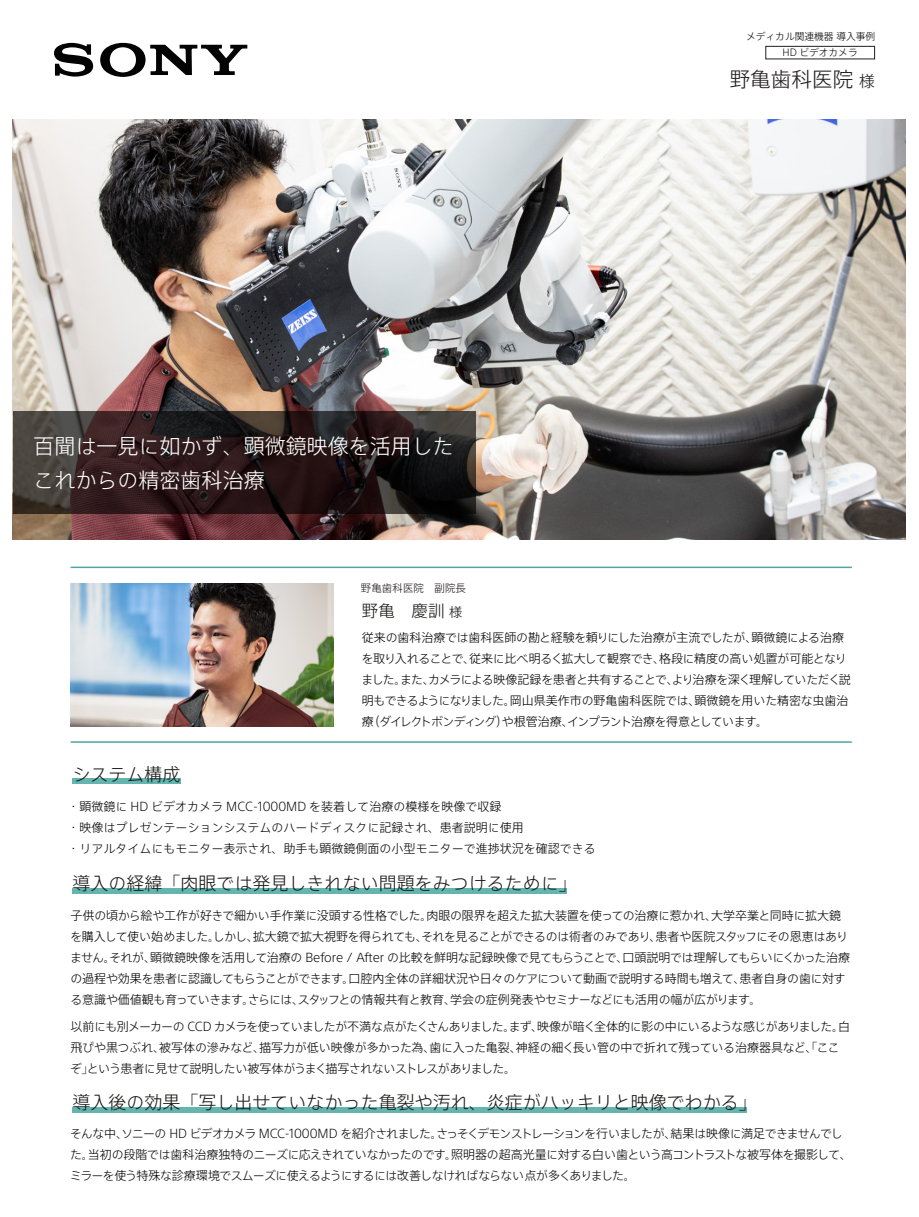
<style>
.page{position:relative;width:919px;height:1217px;background:#fff}
.page>*{position:absolute;margin:0;border:0;box-sizing:border-box;transform-origin:0 0}
.t1{font:300 21px/34.5px "SST Jp Pro";color:#fff}
.t2{font:300 20.55px "SST Jp Pro";color:#231f20}
.t3{font:300 18px "SST Jp Pro";color:#1b1b1a}
.t4{font:300 16.5px "SST Jp Pro";color:#1b1b1a}
.t5{font:300 12px/21px "SST Jp Pro";letter-spacing:-.03em;color:#030303}
.t6{font:300 12px/21px "SST Jp Pro";letter-spacing:-.05em;color:#030303}
.t7{font:300 12px/21px "SST Jp Pro";color:#030303}
.t8{font:300 10.5px "SST Jp Pro";color:#231f20}
.t9{font:300 9.75px "SST Jp Pro";color:#030303}
.s1{font-size:15.75px}
.s2{font-size:13.2px}
</style>
<div class="page">
<svg style="left:54px;top:43px;width:39px;height:34px"></svg>
<svg style="left:100px;top:43px;width:147px;height:34px"></svg>
<div style="left:765px;top:46px;width:109px;height:13px;border:1px solid #231f20"></div>
<div style="left:72px;top:888px;width:495px;height:5px;background:#64b4af"></div>
<div style="left:72px;top:1107px;width:674px;height:5px;background:#64b4af"></div>
<div style="left:72px;top:778px;width:109px;height:5px;background:#64b4af"></div>
<hr style="left:71px;top:566px;width:780px;height:2px;background:#51a5a0">
<hr style="left:71px;top:741px;width:780px;height:1px;background:#51a5a0">
<img style="left:71px;top:583px;width:262px;height:143px">
<img style="left:13px;top:119px;width:892px;height:420px">
<svg style="left:13px;top:411px;width:463px;height:102px;background:#2b1f1f"></svg>
<h1 class="t1" style="left:34px;top:427px;width:422px">百聞は一見に如かず、顕微鏡映像を活用したこれからの精密歯科治療</h1>
<p class="t9" style="left:746px;top:29px;width:131px">メディカル関連機器 導入事例</p>
<h2 class="t2" style="left:729px;top:64px;width:147px">野亀歯科医院 <span class="s1">様</span></h2>
<p class="t9" style="left:782px;top:45px;width:77px">HD ビデオカメラ</p>
<p class="t8" style="left:361px;top:580px;width:106px">野亀歯科医院　副院長</p>
<p class="t5" style="left:361px;top:626px;width:491px">従来の歯科治療では歯科医師の勘と経験を頼りにした治療が主流でしたが、顕微鏡による治療を取り入れることで、従来に比べ明るく拡大して観察でき、格段に精度の高い処置が可能となりました。また、カメラによる映像記録を患者と共有することで、より治療を深く理解していただく説明もできるようになりました。岡山県美作市の野亀歯科医院では、顕微鏡を用いた精密な虫歯治療（ダイレクトボンディング）や根管治療、インプラント治療を得意としています。</p>
<h3 class="t4" style="left:362px;top:598px;width:102px">野亀　慶訓 <span class="s2">様</span></h3>
<h3 class="t3" style="left:72px;top:760px;width:109px">システム構成</h3>
<p class="t7" style="left:67px;top:794px;width:529px">・顕微鏡に HD ビデオカメラ MCC-1000MD を装着して治療の模様を映像で収録<br>・映像はプレゼンテーションシステムのハードディスクに記録され、患者説明に使用<br>・リアルタイムにもモニター表示され、助手も顕微鏡側面の小型モニターで進捗状況を確認できる</p>
<h3 class="t3" style="left:72px;top:870px;width:505px">導入の経緯「肉眼では発見しきれない問題をみつけるために」</h3>
<p class="t5" style="left:70px;top:904px;width:781px">子供の頃から絵や工作が好きで細かい手作業に没頭する性格でした。肉眼の限界を超えた拡大装置を使っての治療に惹かれ、大学卒業と同時に拡大鏡を購入して使い始めました。しかし、拡大鏡で拡大視野を得られても、それを見ることができるのは術者のみであり、患者や医院スタッフにその恩恵はありません。それが、顕微鏡映像を活用して治療の Before / After の比較を鮮明な記録映像で見てもらうことで、口頭説明では理解してもらいにくかった治療の過程や効果を患者に認識してもらうことができます。口腔内全体の詳細状況や日々のケアについて動画で説明する時間も増えて、患者自身の歯に対する意識や価値観も育っていきます。さらには、スタッフとの情報共有と教育、学会の症例発表やセミナーなどにも活用の幅が広がります。</p>
<p class="t5" style="left:70px;top:1014px;width:781px">以前にも別メーカーの CCD カメラを使っていましたが不満な点がたくさんありました。まず、映像が暗く全体的に影の中にいるような感じがありました。白飛びや黒つぶれ、被写体の滲みなど、描写力が低い映像が多かった為、歯に入った亀裂、神経の細く長い管の中で折れて残っている治療器具など、「ここぞ」という患者に見せて説明したい被写体がうまく描写されないストレスがありました。</p>
<h3 class="t3" style="left:72px;top:1089px;width:685px">導入後の効果「写し出せていなかった亀裂や汚れ、炎症がハッキリと映像でわかる」</h3>
<p class="t6" style="left:70px;top:1122px;width:783px">そんな中、ソニーの HD ビデオカメラ MCC-1000MD を紹介されました。さっそくデモンストレーションを行いましたが、結果は映像に満足できませんでした。当初の段階では歯科治療独特のニーズに応えきれていなかったのです。照明器の超高光量に対する白い歯という高コントラストな被写体を撮影して、ミラーを使う特殊な診療環境でスムーズに使えるようにするには改善しなければならない点が多くありました。</p>
</div>
